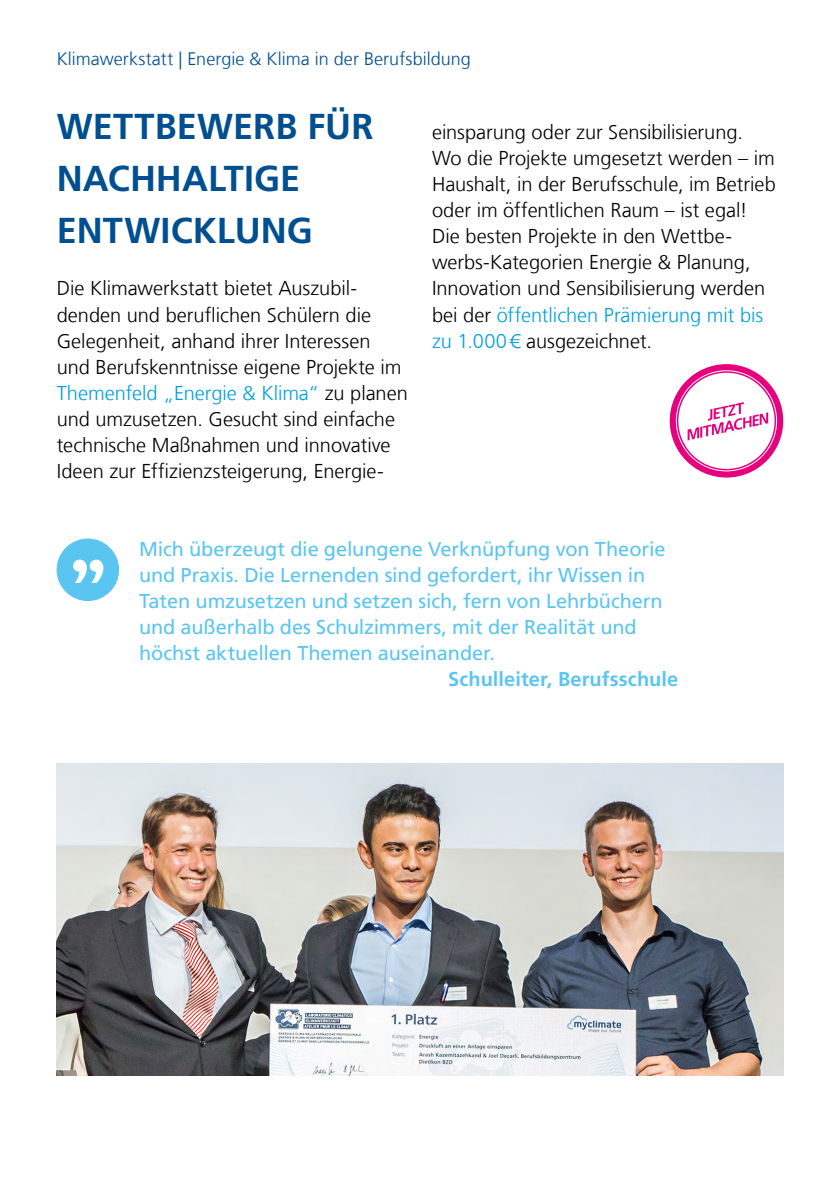
<style>
.page{position:relative;width:840px;height:1191px;background:#fff}
.page>*{position:absolute;margin:0;border:0;box-sizing:border-box;transform-origin:0 0}
.t1{font:700 36px/52px "Frutiger LT Com";color:#004f91}
.t2{font:300 20px/26px "Frutiger LT Com";color:#000}
.t3{font:20px/26px "Frutiger LT Com";letter-spacing:-.005em;color:#5bc5f2}
.t4{font:700 20px "Frutiger LT Com";letter-spacing:.005em;color:#5bc5f2}
.t5{font:300 18px "Frutiger LT Com";letter-spacing:.005em;color:#004f91}
.s1{color:#009fe3}
</style>
<div class="page">
<svg style="left:669px;top:364px;width:113px;height:113px;background:#ea2b92"></svg>
<div style="left:678px;top:373px;width:96px;height:96px;background:#fff;border-radius:50%"></div>
<svg style="left:687px;top:402px;width:80px;height:38px"></svg>
<div style="left:57px;top:539px;width:61px;height:61px;background:#5bc5f2;border-radius:50%"></div>
<div style="left:57px;top:538px;width:62px;height:63px;border:1px solid #5bc5f2;border-radius:50%"></div>
<svg style="left:73px;top:559px;width:30px;height:24px"></svg>
<img style="left:57px;top:763px;width:725px;height:312px">
<p class="t5" style="left:57px;top:47px;width:415px">Klimawerkstatt | Energie &amp; Klima in der Berufsbildung</p>
<h1 class="t1" style="left:57px;top:101px;width:318px">WETTBEWERB FÜR<br>NACHHALTIGE<br>ENTWICKLUNG</h1>
<p class="t2" style="left:57px;top:275px;width:352px">Die Klimawerkstatt bietet Auszubil&shy;denden und beruflichen Schülern die Gelegenheit, anhand ihrer Interessen und Berufskenntnisse eigene Projekte im <span class="s1">Themenfeld „Energie &amp; Klima“</span> zu planen und umzusetzen. Gesucht sind einfache technische Maßnahmen und innovative Ideen zur Effizienzsteigerung, Energie-</p>
<p class="t2" style="left:432px;top:119px;width:345px">einsparung oder zur Sensibilisierung.<br>Wo die Projekte umgesetzt werden – im Haushalt, in der Berufsschule, im Betrieb oder im öffentlichen Raum – ist egal!<br>Die besten Projekte in den Wettbe&shy;werbs-Kategorien Energie &amp; Planung, Innovation und Sensibilisierung werden bei der <span class="s1">öffentlichen Prämierung mit bis zu 1.000€</span> ausgezeichnet.</p>
<p class="t3" style="left:139px;top:535px;width:527px">Mich überzeugt die gelungene Verknüpfung von Theorie und Praxis. Die Lernenden sind gefordert, ihr Wissen in Taten umzusetzen und setzen sich, fern von Lehrbüchern und außerhalb des Schulzimmers, mit der Realität und höchst aktuellen Themen auseinander.</p>
<p class="t4" style="left:448px;top:666px;width:231px">Schulleiter, Berufsschule</p>
</div>
